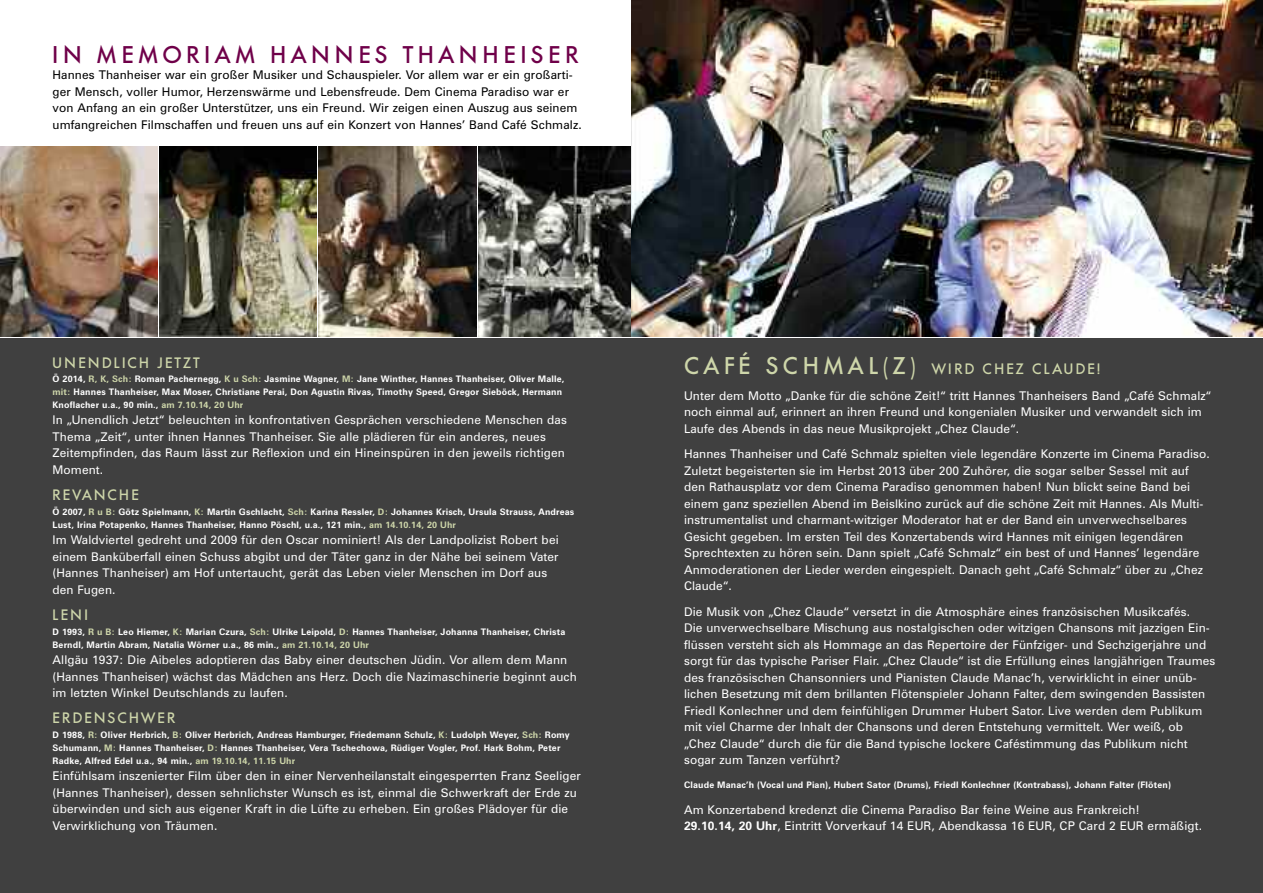
<style>
.page{position:relative;width:1263px;height:893px;background:#fff}
.page>*{position:absolute;margin:0;border:0;box-sizing:border-box;transform-origin:0 0}
.t1{font:500 24px "Futura BQ";letter-spacing:.18em;color:#6f0049}
.t2{font:500 15px "Futura BQ";letter-spacing:.135em;color:#ced6aa}
.t3{font:500 15px "Futura BQ";letter-spacing:.115em;color:#ced6aa}
.t4{font:12px/16.5px "Zurich BT";letter-spacing:.01em;color:#fff}
.t5{font:12px/16.5px "Zurich BT";letter-spacing:.01em;color:#000}
.t6{font:700 9px/12.8px "Zurich BT";letter-spacing:.015em;color:#fff}
.s1{color:#ced6aa}
.s2{font-size:24px}
.s3{font-weight:700}
</style>
<div class="page">
<div style="left:0;top:338px;width:631px;height:555px;background:#404040"></div>
<img style="left:0;top:147px;width:157px;height:189px">
<img style="left:159px;top:147px;width:158px;height:189px">
<img style="left:319px;top:147px;width:157px;height:189px">
<img style="left:478px;top:147px;width:153px;height:189px">
<img style="left:631px;top:0;width:632px;height:336px">
<div style="left:631px;top:338px;width:632px;height:555px;background:#404040"></div>
<h1 class="t1" style="left:53px;top:41px;width:528px">IN MEMORIAM HANNES THANHEISER</h1>
<p class="t5" style="left:53px;top:68px;width:531px">Hannes Thanheiser war ein großer Musiker und Schauspieler. Vor allem war er ein großarti&shy;ger Mensch, voller Humor, Herzenswärme und Lebensfreude. Dem Cinema Paradiso war er von Anfang an ein großer Unterstützer, uns ein Freund. Wir zeigen einen Auszug aus seinem umfangreichen Filmschaffen und freuen uns auf ein Konzert von Hannes’ Band Café Schmalz.</p>
<p class="t2" style="left:53px;top:354px;width:149px">UNENDLICH JETZT</p>
<p class="t6" style="left:53px;top:374px;width:513px">Ö 2014, <span class="s1">R, K, Sch:</span> Roman Pachernegg, <span class="s1">K u Sch:</span> Jasmine Wagner, <span class="s1">M:</span> Jane Winther, Hannes Thanheiser, Oliver Malle, <span class="s1">mit:</span> Hannes Thanheiser, Max Moser, Christiane Perai, Don Agustin Rivas, Timothy Speed, Gregor Sieböck, Hermann<br>Knoflacher u.a., 90 min., <span class="s1">am 7.10.14, 20 Uhr</span></p>
<p class="t4" style="left:53px;top:413px;width:516px">In „Unendlich Jetzt“ beleuchten in konfrontativen Gesprächen verschiedene Menschen das Thema „Zeit“, unter ihnen Hannes Thanheiser. Sie alle plädieren für ein anderes, neues Zeitempfinden, das Raum lässt zur Reflexion und ein Hineinspüren in den jeweils richtigen Moment.</p>
<p class="t3" style="left:53px;top:486px;width:88px">REVANCHE</p>
<p class="t6" style="left:53px;top:506px;width:523px">Ö 2007, <span class="s1">R u B:</span> Götz Spielmann, <span class="s1">K:</span> Martin Gschlacht, <span class="s1">Sch:</span> Karina Ressler, <span class="s1">D:</span> Johannes Krisch, Ursula Strauss, Andreas<br>Lust, Irina Potapenko, Hannes Thanheiser, Hanno Pöschl, u.a., 121 min., <span class="s1">am 14.10.14, 20 Uhr</span></p>
<p class="t4" style="left:52px;top:533px;width:508px">Im Waldviertel gedreht und 2009 für den Oscar nominiert! Als der Landpolizist Robert bei einem Banküberfall einen Schuss abgibt und der Täter ganz in der Nähe bei seinem Vater (Hannes Thanheiser) am Hof untertaucht, gerät das Leben vieler Menschen im Dorf aus den Fugen.</p>
<p class="t2" style="left:53px;top:606px;width:37px">LENI</p>
<p class="t6" style="left:53px;top:626px;width:514px">D 1993, <span class="s1">R u B:</span> Leo Hiemer, <span class="s1">K:</span> Marian Czura, <span class="s1">Sch:</span> Ulrike Leipold, <span class="s1">D:</span> Hannes Thanheiser, Johanna Thanheiser, Christa<br>Berndl, Martin Abram, Natalia Wörner u.a., 86 min., <span class="s1">am 21.10.14, 20 Uhr</span></p>
<p class="t4" style="left:52px;top:653px;width:526px">Allgäu 1937: Die Aibeles adoptieren das Baby einer deutschen Jüdin. Vor allem dem Mann (Hannes Thanheiser) wächst das Mädchen ans Herz. Doch die Nazimaschinerie beginnt auch im letzten Winkel Deutschlands zu laufen.</p>
<p class="t2" style="left:53px;top:710px;width:125px">ERDENSCHWER</p>
<p class="t6" style="left:53px;top:729px;width:519px">D 1988, <span class="s1">R:</span> Oliver Herbrich, <span class="s1">B:</span> Oliver Herbrich, Andreas Hamburger, Friedemann Schulz, <span class="s1">K:</span> Ludolph Weyer, <span class="s1">Sch:</span> Romy<br>Schumann, <span class="s1">M:</span> Hannes Thanheiser, <span class="s1">D:</span> Hannes Thanheiser, Vera Tschechowa, Rüdiger Vogler, Prof. Hark Bohm, Peter<br>Radke, Alfred Edel u.a., 94 min., <span class="s1">am 19.10.14, 11.15 Uhr</span></p>
<p class="t4" style="left:52px;top:769px;width:530px">Einfühlsam inszenierter Film über den in einer Nervenheilanstalt eingesperrten Franz Seeliger (Hannes Thanheiser), dessen sehnlichster Wunsch es ist, einmal die Schwerkraft der Erde zu überwinden und sich aus eigener Kraft in die Lüfte zu erheben. Ein großes Plädoyer für die Verwirklichung von Träumen.</p>
<p class="t2" style="left:684px;top:361px;width:418px"><span class="s2">CAFÉ SCHMAL(Z)</span> WIRD CHEZ CLAUDE!</p>
<p class="t4" style="left:684px;top:388px;width:529px">Unter dem Motto „Danke für die schöne Zeit!“ tritt Hannes Thanheisers Band „Café Schmalz“ noch einmal auf, erinnert an ihren Freund und kongenialen Musiker und verwandelt sich im<br>Laufe des Abends in das neue Musikprojekt „Chez Claude“.</p>
<p class="t4" style="left:684px;top:447px;width:527px">Hannes Thanheiser und Café Schmalz spielten viele legendäre Konzerte im Cinema Paradiso.<br>Zuletzt begeisterten sie im Herbst 2013 über 200 Zuhörer, die sogar selber Sessel mit auf den Rathausplatz vor dem Cinema Paradiso genommen haben! Nun blickt seine Band bei einem ganz speziellen Abend im Beislkino zurück auf die schöne Zeit mit Hannes. Als Multi&shy;instrumentalist und charmant-witziger Moderator hat er der Band ein unverwechselbares Gesicht gegeben. Im ersten Teil des Konzertabends wird Hannes mit einigen legendären Sprechtexten zu hören sein. Dann spielt „Café Schmalz“ ein best of und Hannes’ legendäre Anmoderationen der Lieder werden eingespielt. Danach geht „Café Schmalz“ über zu „Chez Claude“.</p>
<p class="t4" style="left:684px;top:604px;width:533px">Die Musik von „Chez Claude“ versetzt in die Atmosphäre eines französischen Musikcafés.<br>Die unverwechselbare Mischung aus nostalgischen oder witzigen Chansons mit jazzigen Ein&shy;flüssen versteht sich als Hommage an das Repertoire der Fünfziger- und Sechzigerjahre und sorgt für das typische Pariser Flair. „Chez Claude“ ist die Erfüllung eines langjährigen Traumes des französischen Chansonniers und Pianisten Claude Manac’h, verwirklicht in einer unüb&shy;lichen Besetzung mit dem brillanten Flötenspieler Johann Falter, dem swingenden Bassisten Friedl Konlechner und dem feinfühligen Drummer Hubert Sator. Live werden dem Publikum mit viel Charme der Inhalt der Chansons und deren Entstehung vermittelt. Wer weiß, ob „Chez Claude“ durch die für die Band typische lockere Caféstimmung das Publikum nicht sogar zum Tanzen verführt?</p>
<p class="t6" style="left:684px;top:779px;width:488px">Claude Manac’h (Vocal und Pian), Hubert Sator (Drums), Friedl Konlechner (Kontrabass), Johann Falter (Flöten)</p>
<p class="t4" style="left:684px;top:802px;width:519px">Am Konzertabend kredenzt die Cinema Paradiso Bar feine Weine aus Frankreich!<br><span class="s3">29.10.14, 20 Uhr</span>, Eintritt Vorverkauf 14 EUR, Abendkassa 16 EUR, CP Card 2 EUR ermäßigt.</p>
</div>
